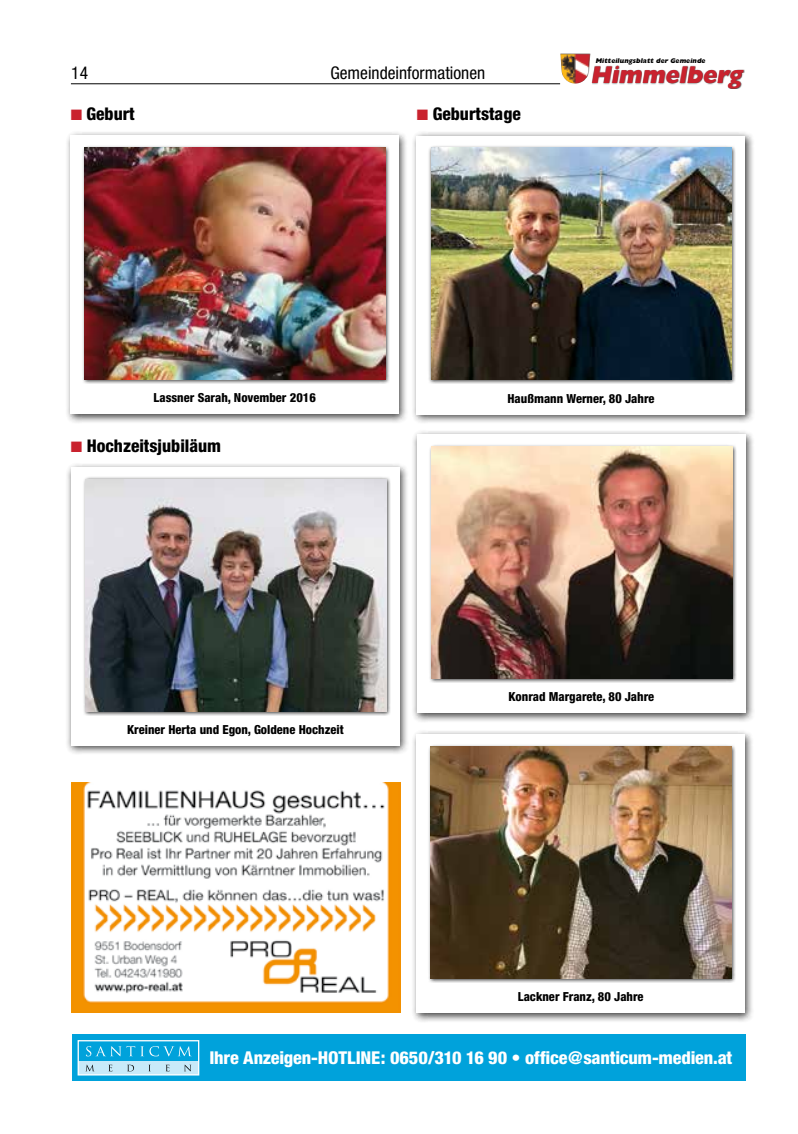
<style>
.page{position:relative;width:798px;height:1134px;background:#fff}
.page>*{position:absolute;margin:0;border:0;box-sizing:border-box;transform-origin:0 0}
.t1{font:italic 800 24.38px "Gill Sans";color:#c9222e;scale:.95 1}
.t2{font:800 condensed 17.75px "Helvetica Neue";letter-spacing:-.01em;color:#fff}
.t3{font:800 condensed 17.5px "Helvetica Neue";color:#000}
.t4{font:condensed 17.5px "Helvetica Neue";color:#000}
.t5{font:800 condensed 12.5px "Helvetica Neue";color:#000}
.t6{font:italic 800 6.88px "Gill Sans";color:#000;scale:.95 1}
.s1{color:#c9222e}
</style>
<div class="page">
<hr style="left:71px;top:83px;width:489px;height:1px;background:#000">
<img style="left:560px;top:54px;width:30px;height:30px">
<div style="left:591px;top:66px;width:153px;height:23px;background:#000;opacity:.75"></div>
<div style="left:65px;top:130px;width:343px;height:293px;background:#000;opacity:.75"></div>
<div style="left:71px;top:136px;width:327px;height:278px;background:#fff"></div>
<div style="left:82px;top:144px;width:307px;height:240px;background:#000;opacity:.75"></div>
<img style="left:85px;top:147px;width:300px;height:232px">
<div style="left:411px;top:130px;width:343px;height:294px;background:#000;opacity:.75"></div>
<div style="left:417px;top:136px;width:327px;height:278px;background:#fff"></div>
<div style="left:428px;top:145px;width:307px;height:239px;background:#000;opacity:.75"></div>
<img style="left:431px;top:148px;width:300px;height:232px">
<div style="left:411px;top:429px;width:343px;height:293px;background:#000;opacity:.75"></div>
<div style="left:417px;top:435px;width:328px;height:278px;background:#fff"></div>
<div style="left:428px;top:443px;width:308px;height:240px;background:#000;opacity:.75"></div>
<img style="left:431px;top:446px;width:300px;height:232px">
<div style="left:411px;top:729px;width:343px;height:293px;background:#000;opacity:.75"></div>
<div style="left:416px;top:735px;width:328px;height:278px;background:#fff"></div>
<div style="left:427px;top:743px;width:308px;height:240px;background:#000;opacity:.75"></div>
<img style="left:431px;top:746px;width:300px;height:232px">
<div style="left:66px;top:462px;width:342px;height:293px;background:#000;opacity:.75"></div>
<div style="left:71px;top:467px;width:328px;height:279px;background:#fff"></div>
<div style="left:82px;top:476px;width:308px;height:239px;background:#000;opacity:.75"></div>
<img style="left:85px;top:479px;width:301px;height:232px">
<div style="left:72px;top:1034px;width:673px;height:47px;background:#00a2db"></div>
<div style="left:78px;top:1061px;width:120px;height:14px;background:#c8eaf9"></div>
<svg style="left:86px;top:1046px;width:105px;height:10px"></svg>
<svg style="left:86px;top:1065px;width:8px;height:6px"></svg>
<svg style="left:109px;top:1065px;width:3px;height:6px"></svg>
<svg style="left:127px;top:1065px;width:7px;height:6px"></svg>
<svg style="left:166px;top:1065px;width:4px;height:6px"></svg>
<svg style="left:184px;top:1065px;width:7px;height:6px"></svg>
<div style="left:78px;top:1040px;width:121px;height:35px;border:1px solid #fff"></div>
<img style="left:72px;top:782px;width:328px;height:231px">
<p class="t6" style="left:595px;top:56px;width:118px">Mitteilungsblatt der Gemeinde</p>
<h3 class="t4" style="left:71px;top:63px;width:18px">14</h3>
<h1 class="t1" style="left:590px;top:61px;width:166px">Himmelberg</h1>
<h3 class="t4" style="left:330px;top:63px;width:156px">Gemeindeinformationen</h3>
<h3 class="t3" style="left:71px;top:103px;width:66px"><span class="s1">■</span> Geburt</h3>
<h3 class="t3" style="left:417px;top:103px;width:105px"><span class="s1">■</span> Geburtstage</h3>
<p class="t5" style="left:154px;top:390px;width:164px">Lassner Sarah, November 2016</p>
<h3 class="t3" style="left:71px;top:435px;width:152px"><span class="s1">■</span> Hochzeitsjubiläum</h3>
<p class="t5" style="left:127px;top:722px;width:218px">Kreiner Herta und Egon, Goldene Hochzeit</p>
<p class="t5" style="left:507px;top:390px;width:149px">Haußmann Werner, 80 Jahre</p>
<p class="t5" style="left:508px;top:689px;width:147px">Konrad Margarete, 80 Jahre</p>
<p class="t5" style="left:517px;top:989px;width:127px">Lackner Franz, 80 Jahre</p>
<h2 class="t2" style="left:209px;top:1047px;width:524px">Ihre Anzeigen-HOTLINE: 0650/310 16 90 • office@santicum-medien.at</h2>
</div>
